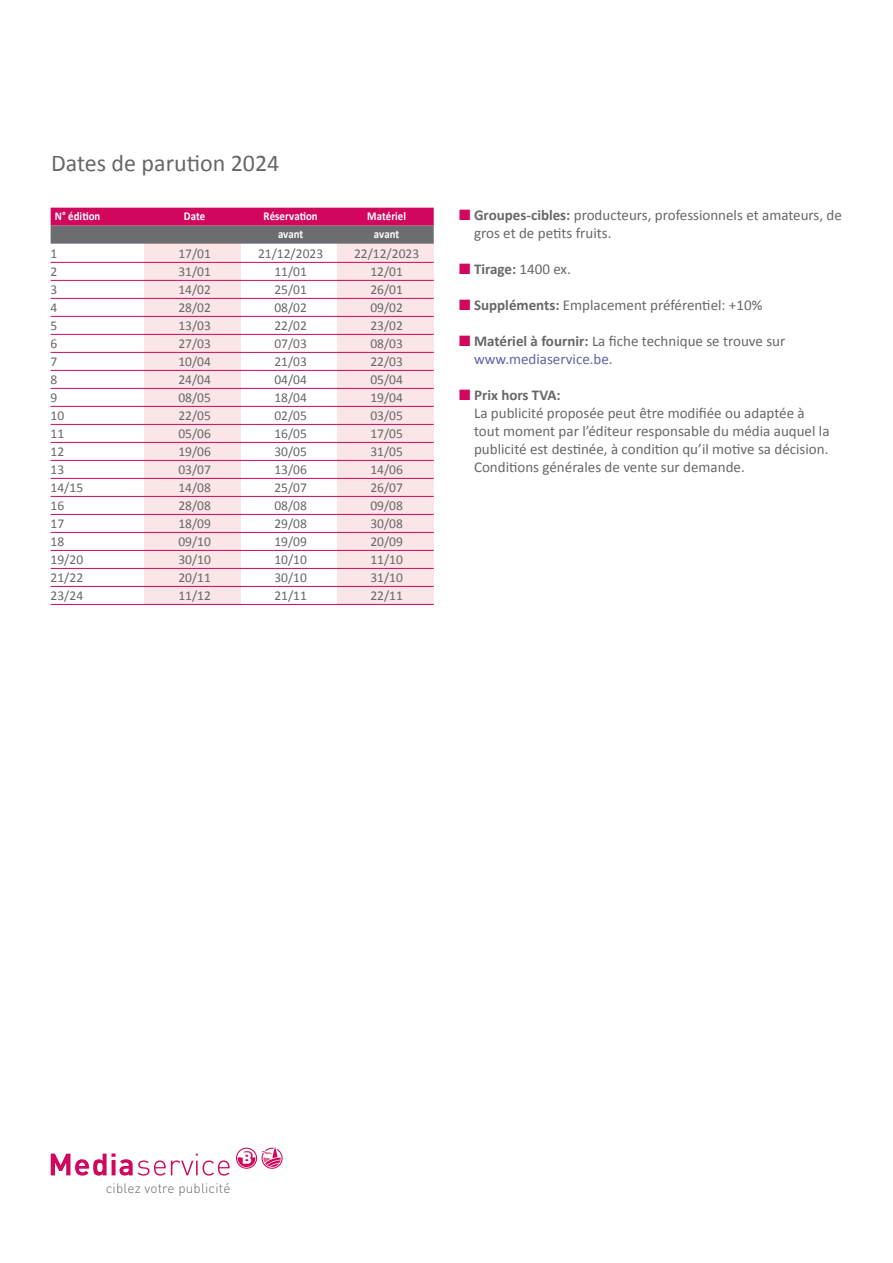
<style>
.page{position:relative;width:893px;height:1263px;background:#fff}
.page>*{position:absolute;margin:0;border:0;box-sizing:border-box;transform-origin:0 0}
.t1{font:24px "Calibri";color:#67676a}
.t2{font:15px/18px "Calibri";color:#67676a}
.t3{font:700 15px "Calibri";color:#67676a}
.t4{font:13.5px "Calibri";color:#67676a}
.t5{font:300 13.5px "DINOT";letter-spacing:.015em;color:#67676a}
.t6{font:700 12px "Calibri";letter-spacing:.005em;color:#fff;scale:.9 1}
.s1{color:#d1075e}
.s2{font-weight:700}
.s3{font-weight:400}
.s4{color:#5c64a4}
</style>
<div class="page">
<svg style="left:51px;top:1153px;width:179px;height:22px"></svg>
<svg style="left:236px;top:1147px;width:47px;height:22px"></svg>
<div style="left:145px;top:239px;width:96px;height:366px;background:#fae5e7"></div>
<div style="left:337px;top:239px;width:97px;height:366px;background:#fae5e7"></div>
<div style="left:51px;top:208px;width:383px;height:18px;background:#d1075e"></div>
<div style="left:51px;top:226px;width:383px;height:18px;background:#6c6d70"></div>
<hr style="left:51px;top:262px;width:383px;height:1px;background:#d1075e">
<hr style="left:51px;top:280px;width:383px;height:1px;background:#d1075e">
<hr style="left:51px;top:298px;width:383px;height:1px;background:#d1075e">
<hr style="left:51px;top:316px;width:383px;height:1px;background:#d1075e">
<hr style="left:51px;top:334px;width:383px;height:1px;background:#d1075e">
<hr style="left:51px;top:352px;width:383px;height:1px;background:#d1075e">
<hr style="left:51px;top:370px;width:383px;height:1px;background:#d1075e">
<hr style="left:51px;top:388px;width:383px;height:1px;background:#d1075e">
<hr style="left:51px;top:406px;width:383px;height:1px;background:#d1075e">
<hr style="left:51px;top:424px;width:383px;height:1px;background:#d1075e">
<hr style="left:51px;top:442px;width:383px;height:1px;background:#d1075e">
<hr style="left:51px;top:460px;width:383px;height:1px;background:#d1075e">
<hr style="left:51px;top:478px;width:383px;height:1px;background:#d1075e">
<hr style="left:51px;top:496px;width:383px;height:1px;background:#d1075e">
<hr style="left:51px;top:514px;width:383px;height:1px;background:#d1075e">
<hr style="left:51px;top:532px;width:383px;height:1px;background:#d1075e">
<hr style="left:51px;top:550px;width:383px;height:1px;background:#d1075e">
<hr style="left:51px;top:568px;width:383px;height:1px;background:#d1075e">
<hr style="left:51px;top:586px;width:383px;height:1px;background:#d1075e">
<hr style="left:51px;top:604px;width:383px;height:1px;background:#d1075e">
<h1 class="t1" style="left:51px;top:146px;width:230px">Dates de parution 2024</h1>
<p class="t6" style="left:55px;top:208px;width:52px">N° édition</p>
<p class="t6" style="left:184px;top:208px;width:25px">Date</p>
<p class="t6" style="left:264px;top:208px;width:62px">Réservation</p>
<p class="t6" style="left:367px;top:208px;width:45px">Matériel</p>
<p class="t6" style="left:278px;top:226px;width:30px">avant</p>
<p class="t6" style="left:374px;top:226px;width:30px">avant</p>
<p class="t4" style="left:51px;top:244px;width:8px">1</p>
<p class="t4" style="left:178px;top:244px;width:34px">17/01</p>
<p class="t4" style="left:258px;top:244px;width:67px">21/12/2023</p>
<p class="t4" style="left:354px;top:244px;width:67px">22/12/2023</p>
<p class="t4" style="left:51px;top:262px;width:8px">2</p>
<p class="t4" style="left:178px;top:262px;width:34px">31/01</p>
<p class="t4" style="left:274px;top:262px;width:34px">11/01</p>
<p class="t4" style="left:370px;top:262px;width:34px">12/01</p>
<p class="t4" style="left:51px;top:280px;width:8px">3</p>
<p class="t4" style="left:178px;top:280px;width:34px">14/02</p>
<p class="t4" style="left:274px;top:280px;width:34px">25/01</p>
<p class="t4" style="left:370px;top:280px;width:34px">26/01</p>
<p class="t4" style="left:51px;top:298px;width:8px">4</p>
<p class="t4" style="left:178px;top:298px;width:34px">28/02</p>
<p class="t4" style="left:274px;top:298px;width:34px">08/02</p>
<p class="t4" style="left:370px;top:298px;width:34px">09/02</p>
<p class="t4" style="left:51px;top:316px;width:8px">5</p>
<p class="t4" style="left:178px;top:316px;width:34px">13/03</p>
<p class="t4" style="left:274px;top:316px;width:34px">22/02</p>
<p class="t4" style="left:370px;top:316px;width:34px">23/02</p>
<p class="t4" style="left:51px;top:334px;width:8px">6</p>
<p class="t4" style="left:178px;top:334px;width:34px">27/03</p>
<p class="t4" style="left:274px;top:334px;width:34px">07/03</p>
<p class="t4" style="left:370px;top:334px;width:34px">08/03</p>
<p class="t4" style="left:51px;top:352px;width:8px">7</p>
<p class="t4" style="left:178px;top:352px;width:34px">10/04</p>
<p class="t4" style="left:274px;top:352px;width:34px">21/03</p>
<p class="t4" style="left:370px;top:352px;width:34px">22/03</p>
<p class="t4" style="left:51px;top:370px;width:8px">8</p>
<p class="t4" style="left:178px;top:370px;width:34px">24/04</p>
<p class="t4" style="left:274px;top:370px;width:34px">04/04</p>
<p class="t4" style="left:370px;top:370px;width:34px">05/04</p>
<p class="t4" style="left:51px;top:388px;width:8px">9</p>
<p class="t4" style="left:178px;top:388px;width:34px">08/05</p>
<p class="t4" style="left:274px;top:388px;width:34px">18/04</p>
<p class="t4" style="left:370px;top:388px;width:34px">19/04</p>
<p class="t4" style="left:51px;top:406px;width:15px">10</p>
<p class="t4" style="left:178px;top:406px;width:34px">22/05</p>
<p class="t4" style="left:274px;top:406px;width:34px">02/05</p>
<p class="t4" style="left:370px;top:406px;width:34px">03/05</p>
<p class="t4" style="left:51px;top:424px;width:15px">11</p>
<p class="t4" style="left:178px;top:424px;width:34px">05/06</p>
<p class="t4" style="left:274px;top:424px;width:34px">16/05</p>
<p class="t4" style="left:370px;top:424px;width:34px">17/05</p>
<p class="t4" style="left:51px;top:442px;width:15px">12</p>
<p class="t4" style="left:178px;top:442px;width:34px">19/06</p>
<p class="t4" style="left:274px;top:442px;width:34px">30/05</p>
<p class="t4" style="left:370px;top:442px;width:34px">31/05</p>
<p class="t4" style="left:51px;top:460px;width:15px">13</p>
<p class="t4" style="left:178px;top:460px;width:34px">03/07</p>
<p class="t4" style="left:274px;top:460px;width:34px">13/06</p>
<p class="t4" style="left:370px;top:460px;width:34px">14/06</p>
<p class="t4" style="left:51px;top:478px;width:34px">14/15</p>
<p class="t4" style="left:178px;top:478px;width:34px">14/08</p>
<p class="t4" style="left:274px;top:478px;width:34px">25/07</p>
<p class="t4" style="left:370px;top:478px;width:34px">26/07</p>
<p class="t4" style="left:51px;top:496px;width:15px">16</p>
<p class="t4" style="left:178px;top:496px;width:34px">28/08</p>
<p class="t4" style="left:274px;top:496px;width:34px">08/08</p>
<p class="t4" style="left:370px;top:496px;width:34px">09/08</p>
<p class="t4" style="left:51px;top:514px;width:15px">17</p>
<p class="t4" style="left:178px;top:514px;width:34px">18/09</p>
<p class="t4" style="left:274px;top:514px;width:34px">29/08</p>
<p class="t4" style="left:370px;top:514px;width:34px">30/08</p>
<p class="t4" style="left:51px;top:532px;width:15px">18</p>
<p class="t4" style="left:178px;top:532px;width:34px">09/10</p>
<p class="t4" style="left:274px;top:532px;width:34px">19/09</p>
<p class="t4" style="left:370px;top:532px;width:34px">20/09</p>
<p class="t4" style="left:51px;top:550px;width:34px">19/20</p>
<p class="t4" style="left:178px;top:550px;width:34px">30/10</p>
<p class="t4" style="left:274px;top:550px;width:34px">10/10</p>
<p class="t4" style="left:370px;top:550px;width:34px">11/10</p>
<p class="t4" style="left:51px;top:568px;width:34px">21/22</p>
<p class="t4" style="left:178px;top:568px;width:34px">20/11</p>
<p class="t4" style="left:274px;top:568px;width:34px">30/10</p>
<p class="t4" style="left:370px;top:568px;width:34px">31/10</p>
<p class="t4" style="left:51px;top:586px;width:34px">23/24</p>
<p class="t4" style="left:178px;top:586px;width:34px">11/12</p>
<p class="t4" style="left:274px;top:586px;width:34px">21/11</p>
<p class="t4" style="left:370px;top:586px;width:34px">22/11</p>
<p class="t2" style="left:474px;top:206px;width:369px;text-indent:-15px"><span class="s1">■</span> <span class="s2">Groupes-cibles:</span> producteurs, professionnels et amateurs, de gros et de petits fruits.</p>
<p class="t3" style="left:459px;top:259px;width:113px"><span class="s1">■</span> Tirage: <span class="s3">1400 ex.</span></p>
<p class="t2" style="left:459px;top:296px;width:305px"><span class="s1">■</span> <span class="s2">Suppléments:</span> Emplacement préférentiel: +10%</p>
<p class="t2" style="left:474px;top:332px;width:313px;text-indent:-15px"><span class="s1">■</span> <span class="s2">Matériel à fournir:</span> La fiche technique se trouve sur <span class="s4">www.mediaservice.be</span>.</p>
<p class="t2" style="left:474px;top:386px;width:357px;text-indent:-15px"><span class="s1">■</span> <span class="s2">Prix hors TVA:<br></span>La publicité proposée peut être modifiée ou adaptée à tout moment par l’éditeur responsable du média auquel la publicité est destinée, à condition qu’il motive sa décision.<br>Conditions générales de vente sur demande.</p>
<p class="t5" style="left:106px;top:1180px;width:126px">ciblez votre publicité</p>
</div>
